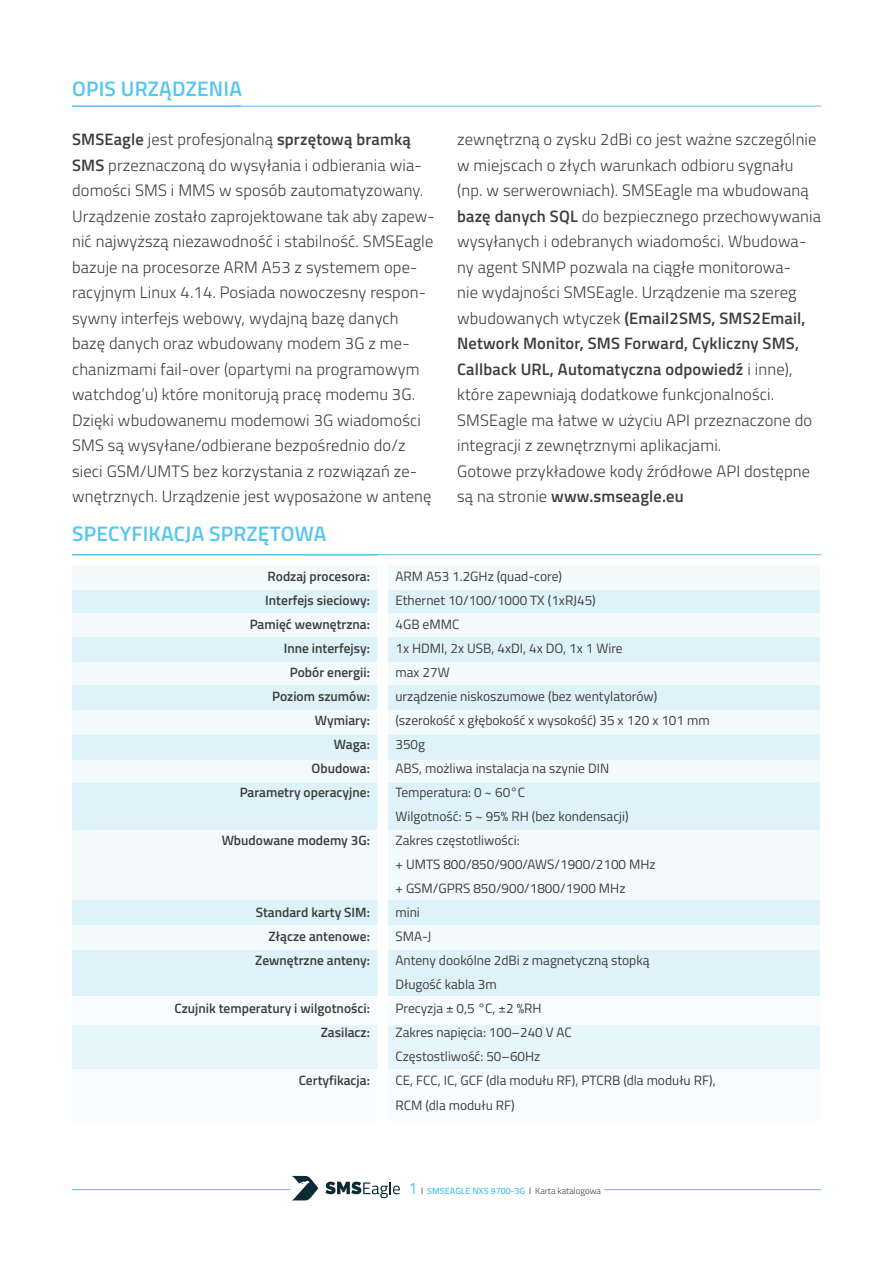
<style>
.page{position:relative;width:893px;height:1263px;background:#fff}
.page>*{position:absolute;margin:0;border:0;box-sizing:border-box;transform-origin:0 0}
.t1{font:600 21px "Titillium Web";letter-spacing:.01em;color:#55c6ed}
.t2{font:300 16.5px/25.5px "Titillium Web";letter-spacing:.01em;color:#3d3d3b}
.t3{font:13.5px/24px "Titillium Web";color:#3d3d3b}
.t4{font:600 13.5px/24px "Titillium Web";color:#3d3d3b;text-align:right}
.t5{font:600 9px "Titillium Web";letter-spacing:.01em;color:#55c6ed}
.s1{font-weight:600}
.s2{font-weight:400;font-size:16.5px}
.s3{font-weight:400;color:#3d3d3b}
.s4{font-weight:300;color:#3d3d3b}
</style>
<div class="page">
<hr style="left:72px;top:1189px;width:749px;height:1px;background:#55c6ed">
<hr style="left:72px;top:105px;width:169px;height:2px;background:#55c6ed">
<hr style="left:236px;top:106px;width:585px;height:1px;background:#55c6ed">
<div style="left:72px;top:589px;width:748px;height:24px;background:#def2fa"></div>
<div style="left:72px;top:565px;width:748px;height:24px;background:#f3fafc"></div>
<div style="left:72px;top:613px;width:748px;height:24px;background:#f3fafc"></div>
<div style="left:72px;top:661px;width:748px;height:24px;background:#f3fafc"></div>
<div style="left:72px;top:710px;width:748px;height:31px;background:#f3fafc"></div>
<div style="left:72px;top:757px;width:748px;height:31px;background:#f3fafc"></div>
<div style="left:72px;top:823px;width:748px;height:81px;background:#f3fafc"></div>
<div style="left:72px;top:913px;width:748px;height:49px;background:#f3fafc"></div>
<div style="left:72px;top:1023px;width:748px;height:64px;background:#e7f6fd"></div>
<div style="left:72px;top:637px;width:748px;height:24px;background:#def2fa"></div>
<div style="left:72px;top:685px;width:748px;height:25px;background:#def2fa"></div>
<div style="left:72px;top:735px;width:748px;height:24px;background:#def2fa"></div>
<div style="left:72px;top:901px;width:748px;height:24px;background:#def2fa"></div>
<div style="left:72px;top:950px;width:748px;height:50px;background:#def2fa"></div>
<div style="left:72px;top:1069px;width:749px;height:52px;background:#f9fcfe"></div>
<div style="left:72px;top:783px;width:748px;height:47px;background:#def2fa"></div>
<div style="left:72px;top:996px;width:748px;height:28px;background:#f9fcfe"></div>
<hr style="left:305px;top:554px;width:516px;height:1px;background:#55c6ed">
<hr style="left:72px;top:554px;width:305px;height:1px;background:#55c6ed">
<div style="left:377px;top:565px;width:11px;height:570px;background:#fff"></div>
<div style="left:405px;top:1175px;width:199px;height:30px;background:#fff"></div>
<div style="left:294px;top:1176px;width:109px;height:30px;background:#fff"></div>
<svg style="left:291px;top:1176px;width:109px;height:24px"></svg>
<p class="t1" style="left:72px;top:73px;width:171px">OPIS URZĄDZENIA</p>
<p class="t2" style="left:72px;top:126px;width:364px"><span class="s1">SMSEagle</span> jest profesjonalną <span class="s1">sprzętową bramką SMS</span> przeznaczoną do wysyłania i odbierania wia&shy;domości SMS i MMS w sposób zautomatyzowany.<br>Urządzenie zostało zaprojektowane tak aby zapew&shy;nić najwyższą niezawodność i stabilność. SMSEagle bazuje na procesorze ARM A53 z systemem ope&shy;racyjnym Linux 4.14. Posiada nowoczesny respon&shy;sywny interfejs webowy, wydajną bazę danych bazę danych oraz wbudowany modem 3G z me&shy;chanizmami fail-over (opartymi na programowym watchdog’u) które monitorują pracę modemu 3G.<br>Dzięki wbudowanemu modemowi 3G wiadomości SMS są wysyłane/odbierane bezpośrednio do/z sieci GSM/UMTS bez korzystania z rozwiązań ze&shy;wnętrznych. Urządzenie jest wyposażone w antenę</p>
<p class="t2" style="left:457px;top:126px;width:365px">zewnętrzną o zysku 2dBi co jest ważne szczególnie w miejscach o złych warunkach odbioru sygnału (np. w serwerowniach). SMSEagle ma wbudowaną <span class="s1">bazę danych SQL</span> do bezpiecznego przechowywania wysyłanych i odebranych wiadomości. Wbudowa&shy;ny agent SNMP pozwala na ciągłe monitorowa-<br>nie wydajności SMSEagle. Urządzenie ma szereg wbudowanych wtyczek <span class="s1">(Email2SMS, SMS2Email, Network Monitor, SMS Forward, Cykliczny SMS, Callback URL, Automatyczna odpowiedź</span> i inne), które zapewniają dodatkowe funkcjonalności.<br>SMSEagle ma łatwe w użyciu API przeznaczone do integracji z zewnętrznymi aplikacjami.<br>Gotowe przykładowe kody źródłowe API dostępne są na stronie <span class="s1">www.smseagle.eu</span></p>
<p class="t1" style="left:72px;top:518px;width:256px">SPECYFIKACJA SPRZĘTOWA</p>
<p class="t4" style="left:240px;top:564px;width:132px">Rodzaj procesora:<br>Interfejs sieciowy:<br>Pamięć wewnętrzna:<br>Inne interfejsy:<br>Pobór energii:<br>Poziom szumów:<br>Wymiary:<br>Waga:<br>Obudowa:<br>Parametry operacyjne:</p>
<p class="t4" style="left:222px;top:828px;width:150px">Wbudowane modemy 3G:</p>
<p class="t4" style="left:255px;top:900px;width:116px">Standard karty SIM:<br>Złącze antenowe:<br>Zewnętrzne anteny:</p>
<p class="t4" style="left:174px;top:996px;width:197px">Czujnik temperatury i wilgotności:<br>Zasilacz:</p>
<p class="t4" style="left:299px;top:1068px;width:73px">Certyfikacja:</p>
<p class="t3" style="left:395px;top:564px;width:322px">ARM A53 1.2GHz (quad-core)<br>Ethernet 10/100/1000 TX (1xRJ45)<br>4GB eMMC<br>1x HDMI, 2x USB, 4xDI, 4x DO, 1x 1 Wire<br>max 27W<br>urządzenie niskoszumowe (bez wentylatorów) (szerokość x głębokość x wysokość) 35 x 120 x 101 mm<br>350g<br>ABS, możliwa instalacja na szynie DIN<br>Temperatura: 0 ~ 60°C<br>Wilgotność: 5 ~ 95% RH (bez kondensacji)<br>Zakres częstotliwości:<br>+ UMTS 800/850/900/AWS/1900/2100 MHz<br>+ GSM/GPRS 850/900/1800/1900 MHz<br>mini<br>SMA-J<br>Anteny dookólne 2dBi z magnetyczną stopką<br>Długość kabla 3m<br>Precyzja ± 0,5 °C, ±2 %RH<br>Zakres napięcia: 100–240 V AC<br>Częstostliwość: 50–60Hz<br>CE, FCC, IC, GCF (dla modułu RF), PTCRB (dla modułu RF),<br>RCM (dla modułu RF)</p>
<p class="t5" style="left:408px;top:1183px;width:194px"><span class="s2">1</span> <span class="s3">l</span> SMSEAGLE NXS 9700-3G <span class="s3">l</span> <span class="s4">Karta katalogowa</span></p>
</div>
